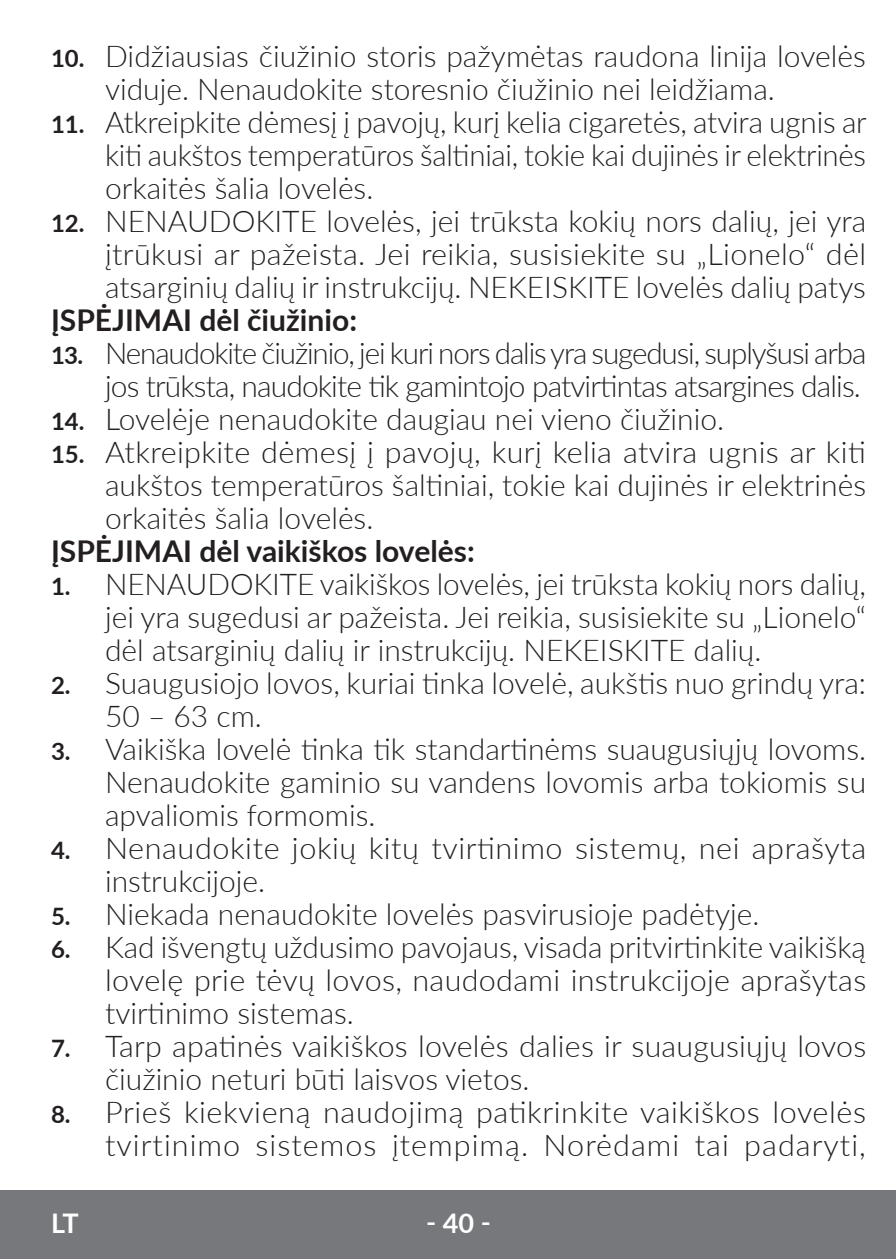
<style>
.page{position:relative;width:896px;height:1259px;background:#fff}
.page>*{position:absolute;margin:0;border:0;box-sizing:border-box;transform-origin:0 0}
.t1{font:300 30px/33px "Lato";color:#231f20;text-align:justify}
.t2{font:300 30px/33px "Lato";letter-spacing:.02em;color:#231f20}
.t3{font:300 30px/33px "Lato";letter-spacing:-.035em;color:#231f20;text-align:right}
.t4{font:700 30px "Lato";color:#231f20}
.t5{font:700 27px "Lato";color:#fff}
.s1{font-weight:700;font-size:24px}
</style>
<div class="page">
<div style="left:0;top:1190px;width:895px;height:69px;background:#76787b"></div>
<p class="t1" style="left:105px;top:38px;width:762px;text-indent:-54px"><span class="s1">10.</span> Didžiausias čiužinio storis pažymėtas raudona linija lovelės viduje. Nenaudokite storesnio čiužinio nei leidžiama.</p>
<p class="t1" style="left:105px;top:104px;width:763px;text-indent:-54px"><span class="s1">11.</span> Atkreipkite dėmesį į pavojų, kurį kelia cigaretės, atvira ugnis ar kiti aukštos temperatūros šaltiniai, tokie kai dujinės ir elektrinės orkaitės šalia lovelės.</p>
<p class="t1" style="left:105px;top:203px;width:762px;text-indent:-54px"><span class="s1">12.</span> NENAUDOKITE lovelės, jei trūksta kokių nors dalių, jei yra įtrūkusi ar pažeista. Jei reikia, susisiekite su „Lionelo“ dėl atsarginių dalių ir instrukcijų. NEKEISKITE lovelės dalių patys</p>
<p class="t4" style="left:51px;top:298px;width:307px">ĮSPĖJIMAI dėl čiužinio:</p>
<p class="t3" style="left:51px;top:335px;width:816px"><span class="s1">13.</span> Nenaudokite čiužinio, jei kuri nors dalis yra sugedusi, suplyšusi arba jos trūksta, naudokite tik gamintojo patvirtintas atsargines dalis.</p>
<p class="t1" style="left:51px;top:401px;width:674px"><span class="s1">14.</span> Lovelėje nenaudokite daugiau nei vieno čiužinio.</p>
<p class="t1" style="left:105px;top:434px;width:762px;text-indent:-54px"><span class="s1">15.</span> Atkreipkite dėmesį į pavojų, kurį kelia atvira ugnis ar kiti aukštos temperatūros šaltiniai, tokie kai dujinės ir elektrinės orkaitės šalia lovelės.</p>
<p class="t4" style="left:51px;top:529px;width:425px">ĮSPĖJIMAI dėl vaikiškos lovelės:</p>
<p class="t1" style="left:105px;top:566px;width:762px;text-indent:-54px"><span class="s1">1.</span> NENAUDOKITE vaikiškos lovelės, jei trūksta kokių nors dalių, jei yra sugedusi ar pažeista. Jei reikia, susisiekite su „Lionelo“ dėl atsarginių dalių ir instrukcijų. NEKEISKITE dalių.</p>
<p class="t1" style="left:105px;top:665px;width:762px;text-indent:-54px"><span class="s1">2.</span> Suaugusiojo lovos, kuriai tinka lovelė, aukštis nuo grindų yra:<br>50 – 63 cm.</p>
<p class="t1" style="left:105px;top:731px;width:762px;text-indent:-54px"><span class="s1">3.</span> Vaikiška lovelė tinka tik standartinėms suaugusiųjų lovoms.<br>Nenaudokite gaminio su vandens lovomis arba tokiomis su apvaliomis formomis.</p>
<p class="t2" style="left:105px;top:830px;width:762px;text-indent:-54px"><span class="s1">4.</span> Nenaudokite jokių kitų tvirtinimo sistemų, nei aprašyta instrukcijoje.</p>
<p class="t1" style="left:51px;top:896px;width:709px"><span class="s1">5.</span> Niekada nenaudokite lovelės pasvirusioje padėtyje.</p>
<p class="t1" style="left:105px;top:929px;width:762px;text-indent:-54px"><span class="s1">6.</span> Kad išvengtų uždusimo pavojaus, visada pritvirtinkite vaikišką lovelę prie tėvų lovos, naudodami instrukcijoje aprašytas tvirtinimo sistemas.</p>
<p class="t1" style="left:105px;top:1028px;width:762px;text-indent:-54px"><span class="s1">7.</span> Tarp apatinės vaikiškos lovelės dalies ir suaugusiųjų lovos čiužinio neturi būti laisvos vietos.</p>
<p class="t2" style="left:51px;top:1094px;width:816px;text-align:right"><span class="s1">8.</span> Prieš kiekvieną naudojimą patikrinkite vaikiškos lovelės tvirtinimo sistemos įtempimą. Norėdami tai padaryti,</p>
<p class="t5" style="left:51px;top:1203px;width:29px">LT</p>
<p class="t5" style="left:426px;top:1203px;width:66px">‑ 40 ‑</p>
</div>
